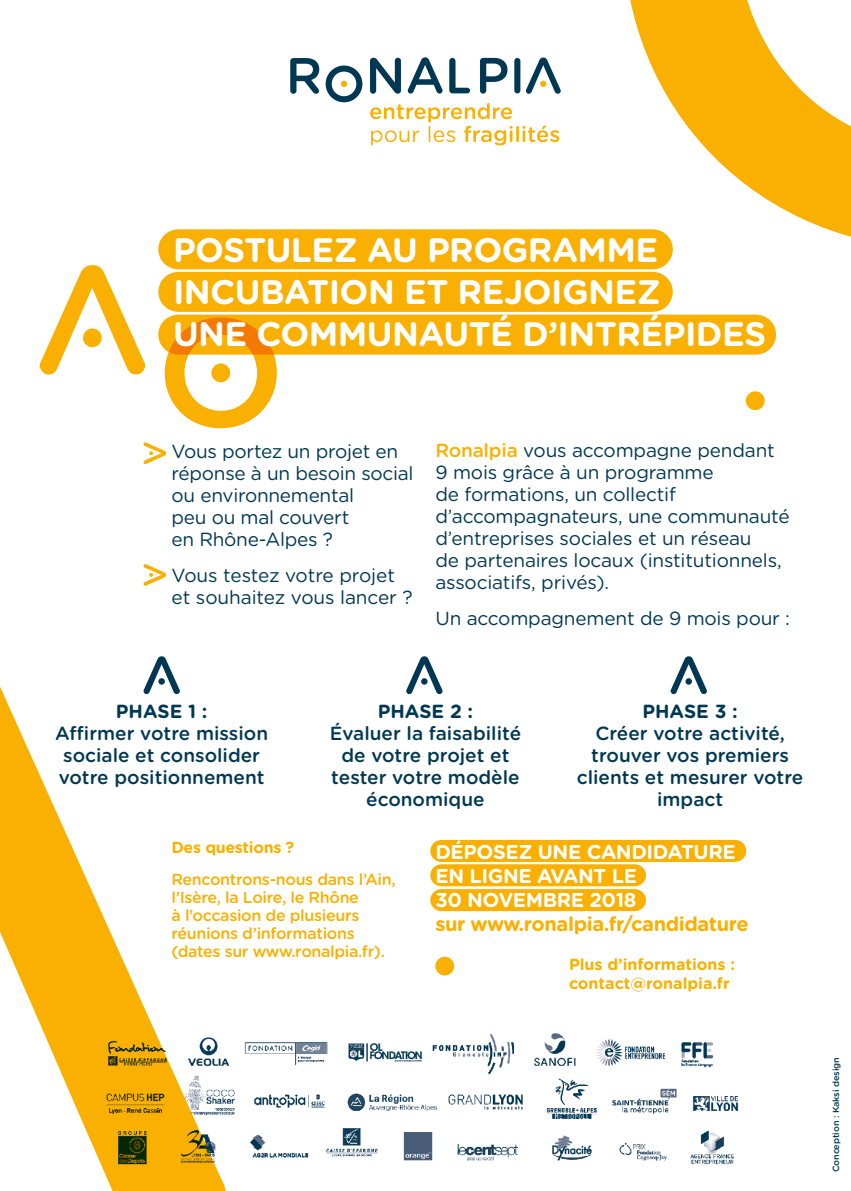
<style>
.page{position:relative;width:851px;height:1191px;background:#fff}
.page>*{position:absolute;margin:0;border:0;box-sizing:border-box;transform-origin:0 0}
.t1{font:700 34px/42px "Gotham Rounded";letter-spacing:-.015em;color:#fff}
.t2{font:700 20px/24px "Gotham Rounded";letter-spacing:-.02em;color:#fff}
.t3{font:700 20px "Gotham Rounded";letter-spacing:-.02em;color:#f9b000}
.t4{font:19px/22px "Gotham Rounded";letter-spacing:-.01em;color:#003854}
.t5{font:500 19px/22px "Gotham Rounded";color:#003854;text-align:center}
.t6{font:700 19px "Gotham Rounded";color:#003854}
.t7{font:500 16px/18px "Gotham Rounded";letter-spacing:-.02em;color:#f9b000}
.t8{font:700 16px/19.2px "Gotham Rounded";color:#f9b000}
.t9{font:700 16px "Gotham Rounded";letter-spacing:-.02em;color:#f9b000}
.t10{font:500 9px "Gotham Rounded";letter-spacing:-.01em;color:#003854}
.s1{font-weight:500;color:#f9b000}
</style>
<div class="page">
<svg style="left:630px;top:0;width:220px;height:249px;fill:#f9b000"></svg>
<div style="left:441px;top:840px;width:294px;height:22px;background:#f9b000"></div>
<div style="left:441px;top:864px;width:194px;height:22px;background:#f9b000"></div>
<div style="left:441px;top:889px;width:194px;height:22px;background:#f9b000"></div>
<svg style="left:143px;top:442px;width:23px;height:22px"></svg>
<svg style="left:143px;top:564px;width:23px;height:22px"></svg>
<svg style="left:406px;top:656px;width:36px;height:38px"></svg>
<div style="left:421px;top:678px;width:6px;height:7px;background:#003854;border-radius:50%"></div>
<svg style="left:670px;top:656px;width:36px;height:38px"></svg>
<div style="left:685px;top:678px;width:7px;height:7px;background:#003854;border-radius:50%"></div>
<div style="left:178px;top:229px;width:474px;height:40px;background:#f9b000"></div>
<div style="left:178px;top:272px;width:474px;height:40px;background:#f9b000"></div>
<div style="left:178px;top:315px;width:578px;height:40px;background:#f9b000"></div>
<svg style="left:165px;top:317px;width:112px;height:111px"></svg>
<svg style="left:211px;top:363px;width:20px;height:20px"></svg>
<svg style="left:39px;top:265px;width:106px;height:110px"></svg>
<svg style="left:82px;top:328px;width:20px;height:20px"></svg>
<div style="left:435px;top:956px;width:19px;height:20px;background:#f9b000;border-radius:9px"></div>
<div style="left:745px;top:391px;width:20px;height:19px;background:#f9b000;border-radius:9px"></div>
<svg style="left:0;top:656px;width:180px;height:357px"></svg>
<img style="left:35px;top:1013px;width:704px;height:178px">
<svg style="left:290px;top:58px;width:29px;height:36px"></svg>
<svg style="left:370px;top:58px;width:31px;height:36px"></svg>
<svg style="left:525px;top:58px;width:35px;height:36px"></svg>
<svg style="left:449px;top:58px;width:21px;height:35px"></svg>
<svg style="left:480px;top:58px;width:27px;height:36px"></svg>
<svg style="left:407px;top:57px;width:35px;height:37px"></svg>
<div style="left:514px;top:58px;width:6px;height:35px;background:#003854;border-radius:3px"></div>
<div style="left:540px;top:80px;width:6px;height:7px;background:#f7b000;border-radius:50%"></div>
<svg style="left:325px;top:65px;width:37px;height:37px"></svg>
<svg style="left:370px;top:103px;width:142px;height:42px"></svg>
<hr style="left:516px;top:126px;width:3px;height:16px;background:#f9b000">
<svg style="left:522px;top:126px;width:37px;height:16px"></svg>
<h1 class="t1" style="left:173px;top:227px;width:594px">POSTULEZ AU PROGRAMME<br>INCUBATION ET REJOIGNEZ<br>UNE COMMUNAUTÉ D’INTRÉPIDES</h1>
<p class="t4" style="left:171px;top:439px;width:243px">Vous portez un projet en réponse à un besoin social ou environnemental<br>peu ou mal couvert<br>en Rhône-Alpes ?</p>
<p class="t4" style="left:171px;top:563px;width:242px">Vous testez votre projet et souhaitez vous lancer ?</p>
<p class="t4" style="left:435px;top:439px;width:356px"><span class="s1">Ronalpia</span> vous accompagne pendant<br>9 mois grâce à un programme<br>de formations, un collectif d’accompagnateurs, une communauté d’entreprises sociales et un réseau<br>de partenaires locaux (institutionnels, associatifs, privés).</p>
<p class="t4" style="left:435px;top:607px;width:356px">Un accompagnement de 9 mois pour :</p>
<p class="t6" style="left:116px;top:697px;width:93px">PHASE 1 :</p>
<p class="t5" style="left:55px;top:721px;width:214px;text-align:left">Affirmer votre mission sociale et consolider votre positionnement</p>
<p class="t6" style="left:378px;top:697px;width:97px">PHASE 2 :</p>
<p class="t5" style="left:330px;top:721px;width:193px">Évaluer la faisabilité de votre projet et tester votre modèle économique</p>
<p class="t6" style="left:642px;top:697px;width:97px">PHASE 3 :</p>
<p class="t5" style="left:577px;top:721px;width:228px">Créer votre activité, trouver vos premiers clients et mesurer votre impact</p>
<p class="t2" style="left:435px;top:838px;width:302px">DÉPOSEZ UNE CANDIDATURE<br>EN LIGNE AVANT LE<br>30 NOVEMBRE 2018</p>
<p class="t3" style="left:435px;top:909px;width:315px">sur www.ronalpia.fr/candidature</p>
<p class="t8" style="left:569px;top:953px;width:167px">Plus d’informations : contact@ronalpia.fr</p>
<p class="t9" style="left:171px;top:835px;width:124px">Des questions ?</p>
<p class="t7" style="left:171px;top:870px;width:226px">Rencontrons-nous dans l’Ain, l’Isère, la Loire, le Rhône<br>à l’occasion de plusieurs réunions d’informations (dates sur www.ronalpia.fr).</p>
<p class="t10" style="left:829px;top:1172px;width:116px;rotate:-90deg">Conception : Kaksi design</p>
</div>
